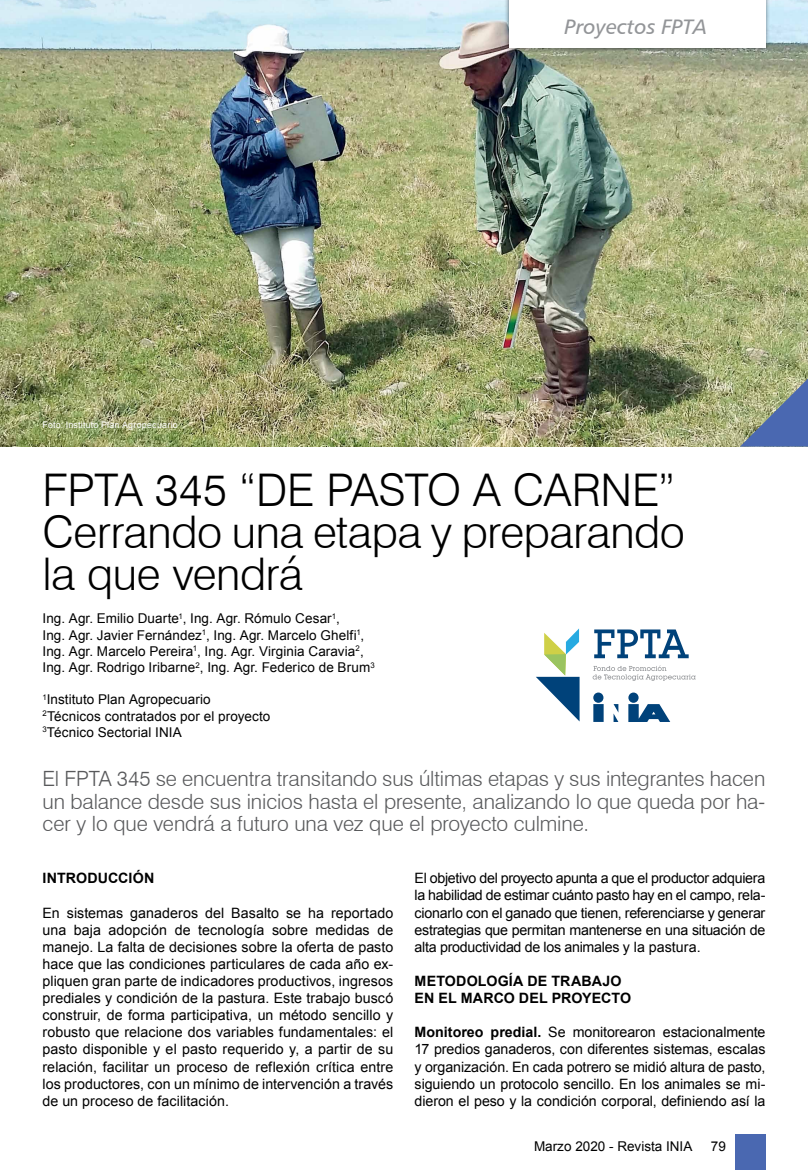
<style>
.page{position:relative;width:808px;height:1170px;background:#fff}
.page>*{position:absolute;margin:0;border:0;box-sizing:border-box;transform-origin:0 0}
.t1{font:300 45px/42px "Swiss 721 BT";letter-spacing:-.005em;color:#000}
.t2{font:300 21px/22.5px "Swiss 721 BT";letter-spacing:-.005em;color:#58595b;text-align:justify}
.t3{font:21px "Humanist 777 BT Italic B";color:#939598}
.t4{font:14.25px/17.1px "Arial";letter-spacing:-.005em;color:#000;text-align:justify}
.t5{font:700 14.25px/17.1px "Arial";letter-spacing:.005em;color:#000}
.t6{font:13.5px/16.2px "Arial";letter-spacing:.005em;color:#000}
.t7{font:9px "Arial";letter-spacing:.02em;color:#fff}
.s1{font-weight:700}
</style>
<div class="page">
<div style="left:734px;top:1134px;width:31px;height:35px;background:#4a68b1"></div>
<img style="left:0;top:0;width:808px;height:446px">
<svg style="left:740px;top:378px;width:68px;height:68px;background:#7b8c97"></svg>
<div style="left:504px;top:0;width:266px;height:52px;background:#000;opacity:.5"></div>
<div style="left:509px;top:0;width:256px;height:47px;background:#fff"></div>
<svg style="left:594px;top:629px;width:95px;height:29px"></svg>
<svg style="left:593px;top:665px;width:103px;height:15px"></svg>
<svg style="left:536px;top:628px;width:43px;height:93px"></svg>
<svg style="left:593px;top:692px;width:77px;height:30px"></svg>
<p class="t7" style="left:43px;top:418px;width:137px">Foto: Instituto Plan Agropecuario</p>
<h2 class="t3" style="left:565px;top:13px;width:144px">Proyectos FPTA</h2>
<h1 class="t1" style="left:43px;top:469px;width:363px">FPTA 345 “DE PASTO</h1>
<h1 class="t1" style="left:473px;top:469px;width:127px">A CARNE</h1>
<h1 class="t1" style="left:43px;top:469px;width:644px;text-indent:615px">”<br>Cerrando una etapa y preparando la que vendrá</h1>
<p class="t6" style="left:43px;top:610px;width:334px">Ing. Agr. Emilio Duarte<sup>1</sup>, Ing. Agr. Rómulo Cesar<sup>1</sup>,<br>Ing. Agr. Javier Fernández<sup>1</sup>, Ing. Agr. Marcelo Ghelfi<sup>1</sup>, Ing. Agr. Marcelo Pereira<sup>1</sup>, Ing. Agr. Virginia Caravia<sup>2</sup>, Ing. Agr. Rodrigo Iribarne<sup>2</sup>, Ing. Agr. Federico de Brum<sup>3</sup></p>
<p class="t6" style="left:43px;top:691px;width:229px"><sup>1</sup>Instituto Plan Agropecuario<br><sup>2</sup>Técnicos contratados por el proyecto<br><sup>3</sup>Técnico Sectorial INIA</p>
<h2 class="t2" style="left:43px;top:767px;width:724px">El FPTA 345 se encuentra transitando sus últimas etapas y sus integrantes hacen un balance desde sus inicios hasta el presente, analizando lo que queda por ha&shy;cer y lo que vendrá a futuro una vez que el proyecto culmine.</h2>
<p class="t5" style="left:43px;top:870px;width:113px">INTRODUCCIÓN</p>
<p class="t4" style="left:43px;top:904px;width:352px">En sistemas ganaderos del Basalto se ha reportado una baja adopción de tecnología sobre medidas de manejo. La falta de decisiones sobre la oferta de pasto hace que las condiciones particulares de cada año ex&shy;pliquen gran parte de indicadores productivos, ingresos prediales y condición de la pastura. Este trabajo buscó construir, de forma participativa, un método sencillo y robusto que relacione dos variables fundamentales: el pasto disponible y el pasto requerido y, a partir de su relación, facilitar un proceso de reflexión crítica entre los productores, con un mínimo de intervención a través de un proceso de facilitación.</p>
<p class="t4" style="left:415px;top:869px;width:352px">El objetivo del proyecto apunta a que el productor adquiera la habilidad de estimar cuánto pasto hay en el campo, rela&shy;cionarlo con el ganado que tienen, referenciarse y generar estrategias que permitan mantenerse en una situación de alta productividad de los animales y la pastura.</p>
<p class="t5" style="left:415px;top:972px;width:168px">METODOLOGÍA DE TRABA</p>
<p class="t5" style="left:415px;top:972px;width:218px;text-indent:188px">JO<br>EN EL MARCO DEL PROYECTO</p>
<p class="t4" style="left:415px;top:1023px;width:352px"><span class="s1">MONITOREO PREDIAL.</span> Se monitorearon estacionalmente 17 predios ganaderos, con diferentes sistemas, escalas y organización. En cada potrero se midió altura de pasto, siguiendo un protocolo sencillo. En los animales se mi&shy;dieron el peso y la condición corporal, definiendo así la</p>
<p class="t6" style="left:534px;top:1138px;width:160px">Marzo 2020 - Revista INIA</p>
<p class="t6" style="left:711px;top:1138px;width:17px">79</p>
</div>
